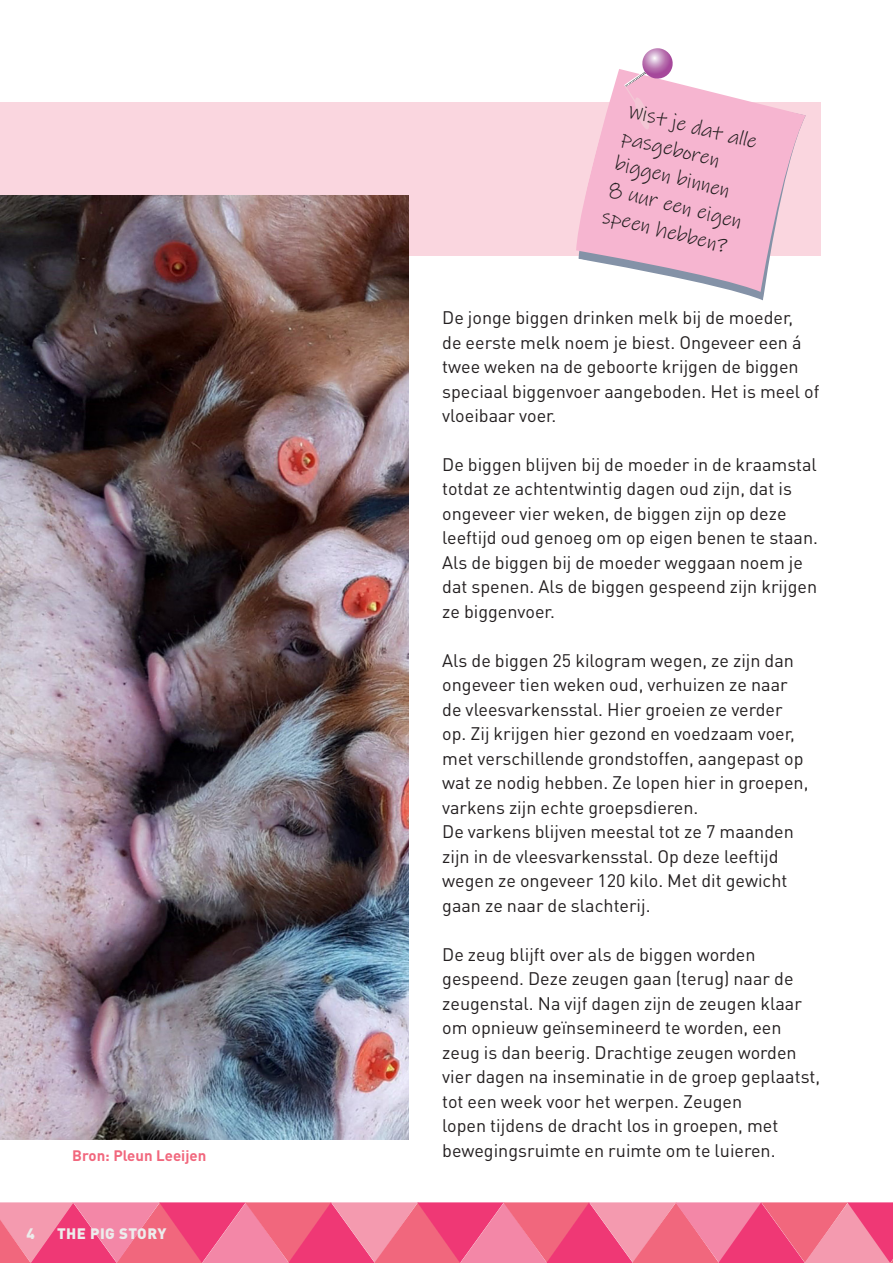
<style>
.page{position:relative;width:893px;height:1263px;background:#fff}
.page>*{position:absolute;margin:0;border:0;box-sizing:border-box;transform-origin:0 0}
.Papertekst{font:21px/27px "Ink Free";color:#231f20}
.Brood_Klein{font:18px/24.5px "DIN Pro";color:#231f20}
.Fotobijschrift{font:700 15px "DIN Pro";color:#f1677d}
.t1{font:900 15px "DIN Pro";letter-spacing:.03em;color:#ecedec}
</style>
<div class="page">
<svg style="left:0;top:1202px;width:893px;height:61px"></svg>
<div style="left:0;top:102px;width:821px;height:153px;background:#fad6df"></div>
<img style="left:0;top:196px;width:408px;height:944px">
<svg style="left:576px;top:69px;width:230px;height:223px;fill:#f6b5d0"></svg>
<svg style="left:624px;top:48px;width:50px;height:82px"></svg>
<p class="Papertekst" style="left:632px;top:98px;width:138px;rotate:14deg">Wist je dat alle pasgeboren biggen binnen<br>8 uur een eigen speen hebben?</p>
<p class="Brood_Klein" style="left:442px;top:305px;width:379px">De jonge biggen drinken melk bij de moeder,<br>de eerste melk noem je biest. Ongeveer een á twee weken na de geboorte krijgen de biggen speciaal biggenvoer aangeboden. Het is meel of vloeibaar voer.</p>
<p class="Brood_Klein" style="left:442px;top:451px;width:377px">De biggen blijven bij de moeder in de kraamstal totdat ze achtentwintig dagen oud zijn, dat is ongeveer vier weken, de biggen zijn op deze leeftijd oud genoeg om op eigen benen te staan.<br>Als de biggen bij de moeder weggaan noem je dat spenen. Als de biggen gespeend zijn krijgen ze biggenvoer.</p>
<p class="Brood_Klein" style="left:442px;top:647px;width:368px">Als de biggen 25 kilogram wegen, ze zijn dan ongeveer tien weken oud, verhuizen ze naar de vleesvarkensstal. Hier groeien ze verder op. Zij krijgen hier gezond en voedzaam voer, met verschillende grondstoffen, aangepast op wat ze nodig hebben. Ze lopen hier in groepen, varkens zijn echte groepsdieren.</p>
<p class="Brood_Klein" style="left:442px;top:819px;width:353px">De varkens blijven meestal tot ze 7 maanden zijn in de vleesvarkensstal. Op deze leeftijd wegen ze ongeveer 120 kilo. Met dit gewicht gaan ze naar de slachterij.</p>
<p class="Brood_Klein" style="left:442px;top:941px;width:379px">De zeug blijft over als de biggen worden gespeend. Deze zeugen gaan (terug) naar de zeugenstal. Na vijf dagen zijn de zeugen klaar om opnieuw geïnsemineerd te worden, een zeug is dan beerig. Drachtige zeugen worden vier dagen na inseminatie in de groep geplaatst, tot een week voor het werpen. Zeugen<br>lopen tijdens de dracht los in groepen, met</p>
<p class="Fotobijschrift" style="left:72px;top:1145px;width:136px">Bron: Pleun Leeijen</p>
<p class="Brood_Klein" style="left:442px;top:1137px;width:335px">bewegingsruimte en ruimte om te luieren.</p>
<p class="t1" style="left:27px;top:1224px;width:10px">4</p>
<p class="t1" style="left:57px;top:1224px;width:111px">THE PIG STORY</p>
</div>
